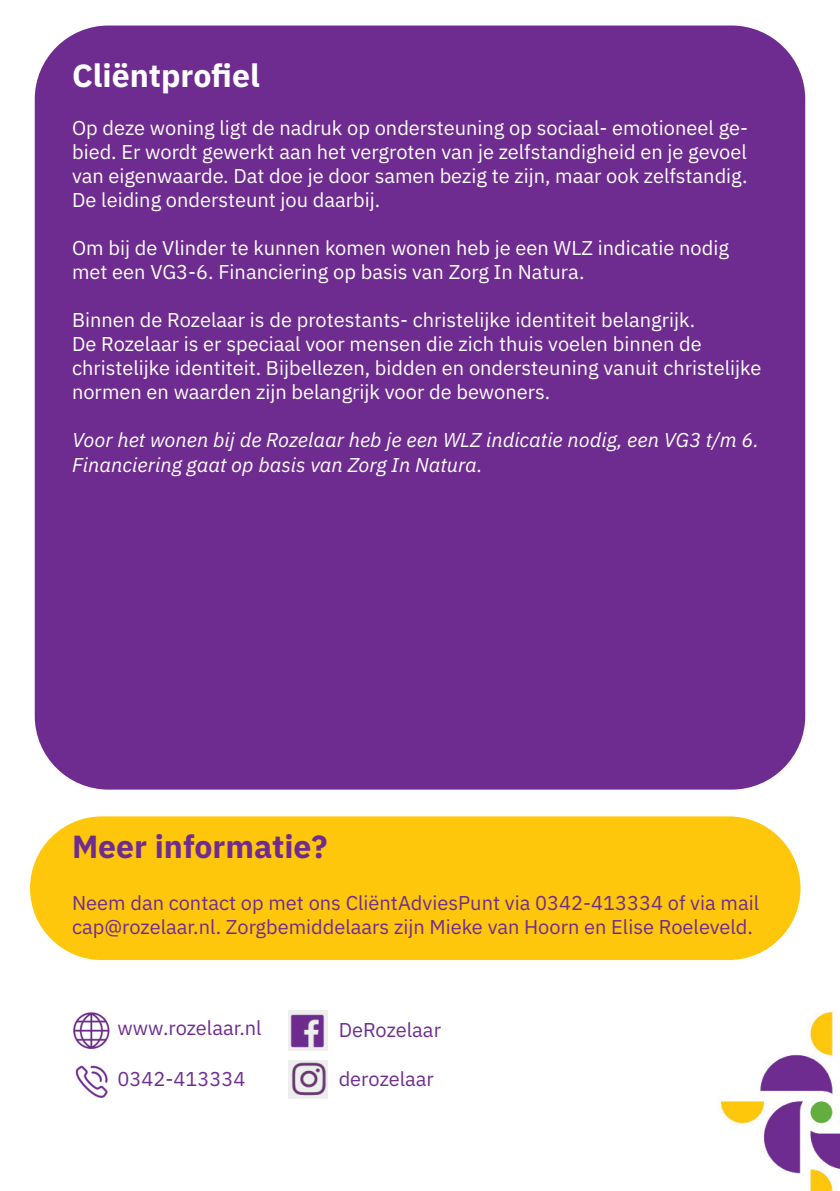
<style>
.page{position:relative;width:840px;height:1191px;background:#fff}
.page>*{position:absolute;margin:0;border:0;box-sizing:border-box;transform-origin:0 0}
.t1{font:700 32px "IBM Plex Sans";color:#6f2c90}
.t2{font:700 32px "IBM Plex Sans";color:#fff}
.t3{font:20px/24px "IBM Plex Sans";color:#fff}
.t4{font:20px/24px "IBM Plex Sans";color:#6f2c90}
.t5{font:italic 20px/24px "IBM Plex Sans";color:#fff}
</style>
<div class="page">
<div style="left:35px;top:26px;width:769px;height:763px;background:#6f2c90;border-radius:74px"></div>
<div style="left:30px;top:816px;width:770px;height:144px;background:#fec70c;border-radius:72px"></div>
<img style="left:288px;top:1010px;width:39px;height:40px">
<img style="left:288px;top:1060px;width:39px;height:38px">
<img style="left:73px;top:1012px;width:37px;height:36px">
<img style="left:75px;top:1065px;width:33px;height:33px">
<img style="left:720px;top:1012px;width:119px;height:179px">
<h1 class="t2" style="left:72px;top:51px;width:189px">Cliëntprofiel</h1>
<p class="t3" style="left:72px;top:115px;width:677px;text-align:justify">Op deze woning ligt de nadruk op ondersteuning op sociaal- emotioneel ge&shy;bied. Er wordt gewerkt aan het vergroten van je zelfstandigheid en je gevoel van eigenwaarde. Dat doe je door samen bezig te zijn, maar ook zelfstandig.<br>De leiding ondersteunt jou daarbij.</p>
<p class="t3" style="left:72px;top:235px;width:658px">Om bij de Vlinder te kunnen komen wonen heb je een WLZ indicatie nodig met een VG3-6. Financiering op basis van Zorg In Natura.</p>
<p class="t3" style="left:72px;top:307px;width:690px">Binnen de Rozelaar is de protestants- christelijke identiteit belangrijk.<br>De Rozelaar is er speciaal voor mensen die zich thuis voelen binnen de christelijke identiteit. Bijbellezen, bidden en ondersteuning vanuit christelijke normen en waarden zijn belangrijk voor de bewoners.</p>
<p class="t5" style="left:72px;top:427px;width:688px">Voor het wonen bij de Rozelaar heb je een WLZ indicatie nodig, een VG3 t/m 6.<br>Financiering gaat op basis van Zorg In Natura.</p>
<h1 class="t1" style="left:72px;top:821px;width:257px">Meer informatie?</h1>
<p class="t4" style="left:72px;top:889px;width:688px">Neem dan contact op met ons CliëntAdviesPunt via 0342-413334 of via mail cap@rozelaar.nl. Zorgbemiddelaars zijn Mieke van Hoorn en Elise Roeleveld.</p>
<p class="t4" style="left:117px;top:1014px;width:146px">www.rozelaar.nl</p>
<p class="t4" style="left:117px;top:1065px;width:129px">0342-413334</p>
<p class="t4" style="left:338px;top:1015px;width:104px">DeRozelaar</p>
<p class="t4" style="left:338px;top:1065px;width:97px">derozelaar</p>
</div>
